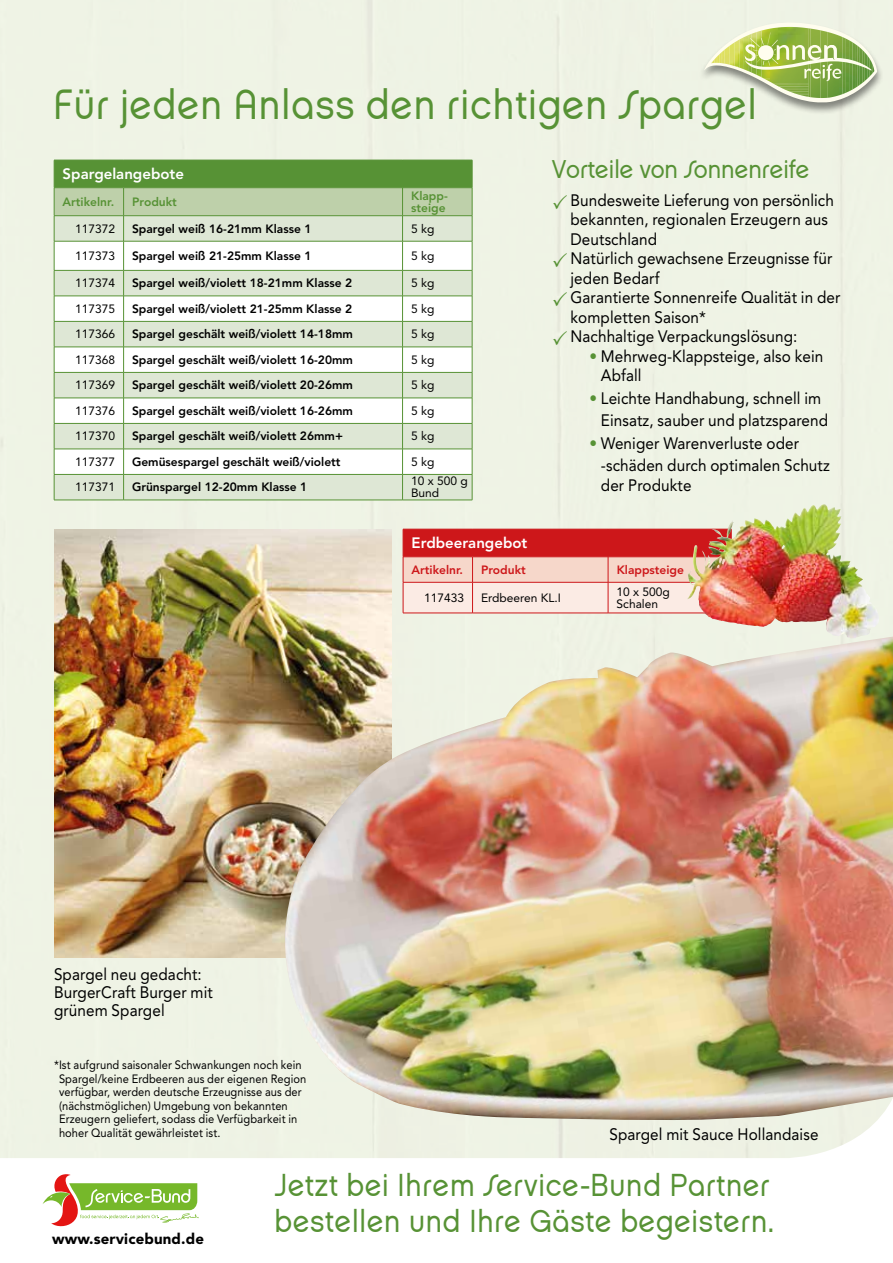
<style>
.page{position:relative;width:893px;height:1263px;background:#fff}
.page>*{position:absolute;margin:0;border:0;box-sizing:border-box;transform-origin:0 0}
.t1{font:42px "Service Bund Custom Normal";letter-spacing:.025em;color:#579235;scale:.9 1}
.t2{font:31.5px/36px "Service Bund Custom Normal";letter-spacing:.025em;color:#579235;scale:.9 1}
.t3{font:25.5px "Service Bund Custom Normal";letter-spacing:-.005em;color:#579235;scale:.93 1}
.t4{font:16.5px/19.5px "Avenir LT Std";letter-spacing:.005em;color:#000;scale:.93 1}
.t5{font:800 15px "Avenir LT Std";color:#fff}
.t6{font:900 15px "Avenir LT Std";letter-spacing:.01em;color:#000}
.t7{font:800 12px "Avenir LT Std";color:#000}
.t8{font:12px/13.5px "Avenir LT Std";letter-spacing:.005em;color:#000;scale:.93 1}
.t9{font:12px/12px "Avenir LT Std";letter-spacing:.005em;color:#000}
.t10{font:800 12px/12px "Avenir LT Std";color:#579235}
.t11{font:800 12px "Avenir LT Std";color:#cd171a}
.s1{color:#579235}
</style>
<div class="page">
<div style="left:0;top:0;width:893px;height:1158px;background:#eff3e5"></div>
<svg style="left:43px;top:1174px;width:155px;height:52px"></svg>
<hr style="left:54px;top:500px;width:70px;height:1px;background:#579235">
<svg style="left:54px;top:160px;width:419px;height:340px"></svg>
<hr style="left:124px;top:500px;width:279px;height:1px;background:#579235">
<hr style="left:403px;top:500px;width:69px;height:1px;background:#579235">
<img style="left:54px;top:529px;width:337px;height:429px">
<img style="left:282px;top:637px;width:611px;height:485px">
<svg style="left:403px;top:529px;width:329px;height:84px;background:#e89992"></svg>
<hr style="left:403px;top:582px;width:70px;height:1px;background:#cd171a">
<hr style="left:403px;top:582px;width:1px;height:31px;background:#cd171a">
<hr style="left:473px;top:582px;width:135px;height:1px;background:#cd171a">
<hr style="left:472px;top:582px;width:1px;height:31px;background:#cd171a">
<hr style="left:608px;top:582px;width:123px;height:1px;background:#cd171a">
<hr style="left:608px;top:582px;width:1px;height:31px;background:#cd171a">
<hr style="left:731px;top:582px;width:1px;height:31px;background:#cd171a">
<hr style="left:403px;top:613px;width:70px;height:1px;background:#cd171a">
<hr style="left:473px;top:613px;width:135px;height:1px;background:#cd171a">
<hr style="left:608px;top:613px;width:123px;height:1px;background:#cd171a">
<img style="left:702px;top:505px;width:115px;height:62px">
<div style="left:699px;top:22px;width:185px;height:93px;background:#000;opacity:.45"></div>
<svg style="left:704px;top:22px;width:173px;height:80px;background:#bfd096"></svg>
<svg style="left:553px;top:194px;width:14px;height:15px"></svg>
<svg style="left:553px;top:253px;width:14px;height:14px"></svg>
<svg style="left:553px;top:292px;width:14px;height:14px"></svg>
<svg style="left:553px;top:331px;width:14px;height:14px"></svg>
<h1 class="t1" style="left:53px;top:79px;width:783px">Für jeden Anlass den richtigen Spargel</h1>
<p class="t5" style="left:63px;top:165px;width:123px">Spargelangebote</p>
<p class="t10" style="left:63px;top:196px;width:53px">Artikelnr.</p>
<p class="t10" style="left:132px;top:196px;width:46px">Produkt</p>
<p class="t10" style="left:411px;top:190px;width:38px">Klapp&shy;steige</p>
<p class="t9" style="left:75px;top:223px;width:42px">117372</p>
<p class="t7" style="left:132px;top:221px;width:181px">Spargel weiß 16-21mm Klasse 1</p>
<p class="t9" style="left:411px;top:223px;width:25px">5 kg</p>
<p class="t9" style="left:75px;top:250px;width:42px">117373</p>
<p class="t7" style="left:132px;top:249px;width:181px">Spargel weiß 21-25mm Klasse 1</p>
<p class="t9" style="left:411px;top:250px;width:25px">5 kg</p>
<p class="t9" style="left:75px;top:277px;width:42px">117374</p>
<p class="t7" style="left:132px;top:276px;width:222px">Spargel weiß/violett 18-21mm Klasse 2</p>
<p class="t9" style="left:411px;top:277px;width:25px">5 kg</p>
<p class="t9" style="left:75px;top:303px;width:42px">117375</p>
<p class="t7" style="left:132px;top:302px;width:222px">Spargel weiß/violett 21-25mm Klasse 2</p>
<p class="t9" style="left:411px;top:303px;width:25px">5 kg</p>
<p class="t9" style="left:75px;top:328px;width:42px">117366</p>
<p class="t7" style="left:132px;top:327px;width:222px">Spargel geschält weiß/violett 14-18mm</p>
<p class="t9" style="left:411px;top:328px;width:25px">5 kg</p>
<p class="t9" style="left:75px;top:354px;width:42px">117368</p>
<p class="t7" style="left:132px;top:353px;width:222px">Spargel geschält weiß/violett 16-20mm</p>
<p class="t9" style="left:411px;top:354px;width:25px">5 kg</p>
<p class="t9" style="left:75px;top:379px;width:42px">117369</p>
<p class="t7" style="left:132px;top:378px;width:222px">Spargel geschält weiß/violett 20-26mm</p>
<p class="t9" style="left:411px;top:379px;width:25px">5 kg</p>
<p class="t9" style="left:75px;top:405px;width:42px">117376</p>
<p class="t7" style="left:132px;top:404px;width:222px">Spargel geschält weiß/violett 16-26mm</p>
<p class="t9" style="left:411px;top:405px;width:25px">5 kg</p>
<p class="t9" style="left:75px;top:430px;width:42px">117370</p>
<p class="t7" style="left:132px;top:429px;width:212px">Spargel geschält weiß/violett 26mm+</p>
<p class="t9" style="left:411px;top:430px;width:25px">5 kg</p>
<p class="t9" style="left:75px;top:456px;width:42px">117377</p>
<p class="t7" style="left:132px;top:455px;width:210px">Gemüsespargel geschält weiß/violett</p>
<p class="t9" style="left:411px;top:456px;width:25px">5 kg</p>
<p class="t9" style="left:75px;top:481px;width:42px">117371</p>
<p class="t7" style="left:132px;top:480px;width:177px">Grünspargel 12-20mm Klasse 1</p>
<p class="t9" style="left:411px;top:475px;width:58px">10 x 500 g<br>Bund</p>
<h3 class="t3" style="left:552px;top:153px;width:279px">Vorteile von Sonnenreife</h3>
<p class="t4" style="left:570px;top:190px;width:292px">Bundesweite Lieferung von persönlich bekannten, regionalen Erzeugern aus<br>Deutschland<br>Natürlich gewachsene Erzeugnisse für jeden Bedarf<br>Garantierte Sonnenreife Qualität in der kompletten Saison*<br>Nachhaltige Verpackungslösung:</p>
<p class="t4" style="left:601px;top:346px;width:241px;text-indent:-11px"><span class="s1">•</span> Mehrweg-Klappsteige, also kein<br>Abfall</p>
<p class="t4" style="left:601px;top:387px;width:246px;line-height:22.5px;text-indent:-11px"><span class="s1">•</span> Leichte Handhabung, schnell im<br>Einsatz, sauber und platzsparend</p>
<p class="t4" style="left:601px;top:432px;width:248px;line-height:22.5px;text-indent:-11px"><span class="s1">•</span> Weniger Warenverluste oder -schäden durch optimalen Schutz</p>
<p class="t4" style="left:601px;top:475px;width:99px">der Produkte</p>
<p class="t5" style="left:412px;top:534px;width:117px">Erdbeerangebot</p>
<p class="t11" style="left:412px;top:562px;width:53px">Artikelnr.</p>
<p class="t11" style="left:481px;top:562px;width:46px">Produkt</p>
<p class="t11" style="left:617px;top:562px;width:69px">Klappsteige</p>
<p class="t9" style="left:424px;top:592px;width:42px">117433</p>
<p class="t9" style="left:481px;top:592px;width:81px">Erdbeeren KL.I</p>
<p class="t9" style="left:617px;top:586px;width:55px">10 x 500g<br>Schalen</p>
<p class="t4" style="left:54px;top:966px;width:172px;line-height:18px">Spargel neu gedacht:<br>BurgerCraft Burger mit grünem Spargel</p>
<p class="t8" style="left:59px;top:1058px;width:267px;text-indent:-5px">*Ist aufgrund saisonaler Schwankungen noch kein Spargel/keine Erdbeeren aus der eigenen Region verfügbar, werden deutsche Erzeugnisse aus der (nächstmöglichen) Umgebung von bekannten Erzeugern geliefert, sodass die Verfügbarkeit in hoher Qualität gewährleistet ist.</p>
<p class="t4" style="left:609px;top:1125px;width:226px">Spargel mit Sauce Hollandaise</p>
<p class="t6" style="left:52px;top:1229px;width:153px">www.servicebund.de</p>
<h2 class="t2" style="left:275px;top:1167px;width:556px">Jetzt bei Ihrem Service-Bund Partner bestellen und Ihre Gäste begeistern.</h2>
</div>
